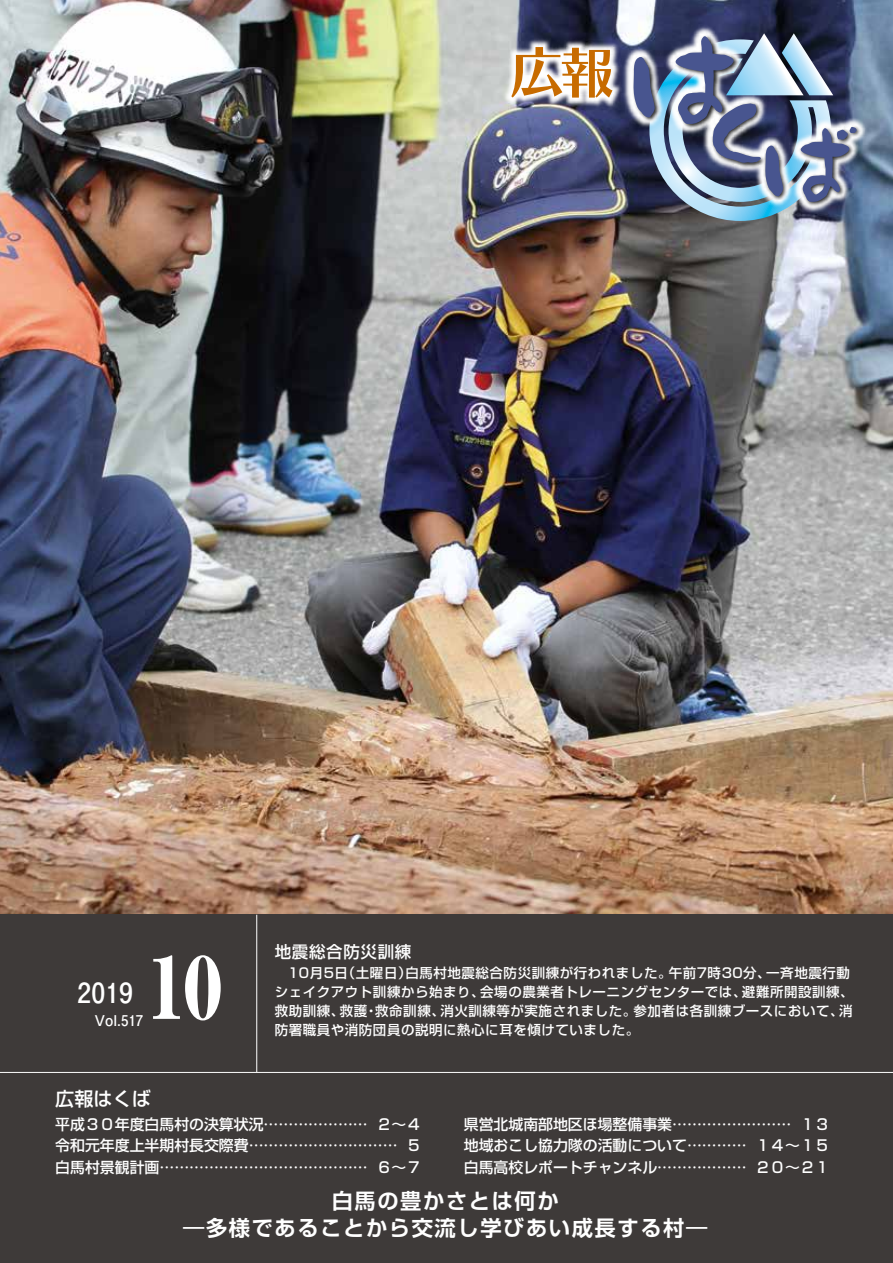
<style>
.page{position:relative;width:893px;height:1263px;background:#fff}
.page>*{position:absolute;margin:0;border:0;box-sizing:border-box;transform-origin:0 0}
.t1{font:122.25px "DFP Craft Sumi CID W9";color:#48558f}
.t2{font:800 85.05px "Ryumin Pro";color:#fff;scale:.93 1}
.t3{font:56.25px "Chiaro Std B";color:#c76b00}
.t4{font:700 27.6px "Futo Go B101 Pr 5";color:#fff}
.t5{font:700 21.3px/26.5px "Shin Go Pr 6 N De";letter-spacing:.075em;color:#fff;text-align:center}
.t6{font:500 19.2px "Shin Go Pr 6 N";color:#fff}
.t7{font:500 16.5px "Shin Go Pr 6 N";letter-spacing:.04em;color:#fff}
.t8{font:500 14.85px/21.3px "Shin Go Pr 6 N";color:#fff}
.t9{font:700 14.85px "Futo Go B101 Pr 5";color:#fff}
.t10{font:500 13.5px/19.2px "Shin Go Pr 6 N";letter-spacing:.04em;color:#fff}
</style>
<div class="page">
<img style="left:0;top:0;width:893px;height:915px">
<img style="left:585px;top:0;width:308px;height:251px">
<img style="left:617px;top:18px;width:133px;height:135px">
<img style="left:693px;top:90px;width:92px;height:93px">
<img style="left:750px;top:113px;width:115px;height:114px">
<img style="left:463px;top:0;width:198px;height:147px">
<div style="left:0;top:915px;width:893px;height:348px;background:#3e3a39"></div>
<hr style="left:0;top:1072px;width:893px;height:1px;background:#fff">
<hr style="left:256px;top:915px;width:1px;height:157px;background:#fff">
<h3 class="t3" style="left:508px;top:37px;width:108px">広報</h3>
<h1 class="t1" style="left:621px;top:16px;width:238px">は<sub>く</sub><sub>ば</sub></h1>
<h3 class="t4" style="left:78px;top:970px;width:57px">2019</h3>
<p class="t9" style="left:95px;top:1009px;width:50px">Vol.517</p>
<h2 class="t2" style="left:147px;top:920px;width:83px">10</h2>
<p class="t6" style="left:55px;top:1083px;width:97px">広報はくば</p>
<p class="t7" style="left:275px;top:938px;width:138px">地震総合防災訓練</p>
<p class="t10" style="left:405px;top:962px;width:268px">白馬村地震総合防災訓練が行われました。</p>
<p class="t10" style="left:766px;top:962px;width:85px">一斉地震行動</p>
<p class="t10" style="left:669px;top:962px;width:104px">午前7時30分、</p>
<p class="t10" style="left:288px;top:962px;width:125px">10月5 （日土曜日）</p>
<p class="t10" style="left:480px;top:981px;width:268px">会場の農業者トレーニングセンターでは、</p>
<p class="t10" style="left:275px;top:981px;width:212px">シェイクアウト訓練から始まり、</p>
<p class="t10" style="left:742px;top:981px;width:113px">避難所開設訓練、</p>
<p class="t10" style="left:634px;top:1001px;width:212px">参加者は各訓練ブースにおいて、</p>
<p class="t10" style="left:275px;top:1001px;width:366px">救助訓練、<br>防署職員や消防団員の説明に熱心に耳を傾けていました。</p>
<p class="t10" style="left:340px;top:1001px;width:29px">救護</p>
<p class="t10" style="left:375px;top:1001px;width:71px">救命訓練、</p>
<p class="t10" style="left:440px;top:1001px;width:198px">消火訓練等が実施されました。</p>
<p class="t10" style="left:839px;top:1001px;width:15px">消</p>
<p class="t10" style="left:365px;top:1001px;width:15px">・</p>
<p class="t8" style="left:55px;top:1113px;width:314px">平成３０年度白馬村の決算状況.....................</p>
<p class="t8" style="left:377px;top:1113px;width:46px">２~４</p>
<p class="t8" style="left:377px;top:1134px;width:46px;text-indent:-321px">令和元年度上半期村長交際費..............................<br>６~７</p>
<p class="t8" style="left:406px;top:1134px;width:16px">５</p>
<p class="t8" style="left:55px;top:1155px;width:314px">白馬村景観計画..........................................</p>
<p class="t8" style="left:755px;top:1113px;width:76px;text-indent:-292px">県営北城南部地区ほ場整備事業........................<br>１４~１５</p>
<p class="t8" style="left:800px;top:1113px;width:31px">１３</p>
<p class="t8" style="left:464px;top:1134px;width:284px">地域おこし協力隊の活動について............</p>
<p class="t8" style="left:464px;top:1155px;width:284px">白馬高校レポートチャンネル..................</p>
<p class="t8" style="left:755px;top:1155px;width:76px">２０~２１</p>
<h3 class="t5" style="left:183px;top:1187px;width:526px">白馬の豊かさとは何か<br>―多様であることから交流し学びあい成長する村―</h3>
</div>
